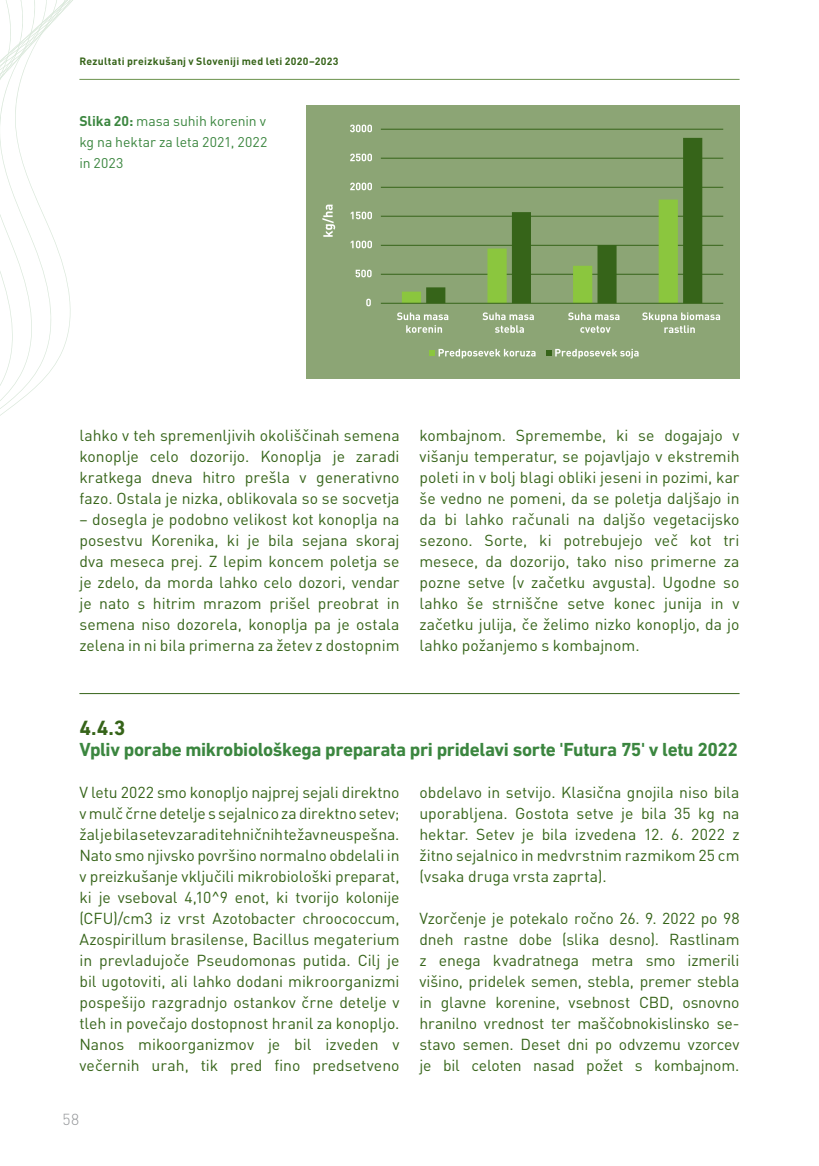
<style>
.page{position:relative;width:819px;height:1166px;background:#fff}
.page>*{position:absolute;margin:0;border:0;box-sizing:border-box;transform-origin:0 0}
.t1{font:700 21px "DIN Next LT Pro";color:#366419}
.t2{font:700 19.25px "DIN Next LT Pro";letter-spacing:-.02em;color:#3b863f}
.t3{font:15.75px/21px "DIN Pro";letter-spacing:-.005em;color:#366419;text-align:justify}
.t4{font:300 15.75px "DIN Pro";color:#939598}
.t5{font:14px/21px "DIN Pro";letter-spacing:-.005em;color:#3b863f;text-align:justify}
.t6{font:700 10.5px "DIN Pro";letter-spacing:.03em;color:#366419}
.s1{font-weight:700}
</style>
<div class="page">
<svg style="left:0;top:0;width:159px;height:695px"></svg>
<div style="left:306px;top:105px;width:433px;height:273px;background:#8ca575"></div>
<hr style="left:381px;top:129px;width:342px;height:1px;background:#366419">
<hr style="left:381px;top:158px;width:342px;height:1px;background:#366419">
<hr style="left:381px;top:187px;width:342px;height:1px;background:#366419">
<hr style="left:381px;top:216px;width:342px;height:1px;background:#366419">
<hr style="left:381px;top:245px;width:342px;height:1px;background:#366419">
<hr style="left:381px;top:274px;width:342px;height:1px;background:#366419">
<svg style="left:402px;top:215px;width:24px;height:88px"></svg>
<svg style="left:426px;top:138px;width:276px;height:165px"></svg>
<hr style="left:381px;top:303px;width:342px;height:1px;background:#366419">
<svg style="left:366px;top:299px;width:5px;height:7px"></svg>
<svg style="left:355px;top:270px;width:16px;height:7px"></svg>
<svg style="left:350px;top:241px;width:22px;height:7px"></svg>
<svg style="left:350px;top:212px;width:22px;height:7px"></svg>
<svg style="left:350px;top:183px;width:22px;height:7px"></svg>
<svg style="left:350px;top:154px;width:22px;height:7px"></svg>
<svg style="left:350px;top:125px;width:22px;height:7px"></svg>
<svg style="left:397px;top:312px;width:51px;height:21px"></svg>
<svg style="left:482px;top:312px;width:52px;height:21px"></svg>
<svg style="left:568px;top:312px;width:51px;height:8px"></svg>
<svg style="left:580px;top:326px;width:30px;height:7px"></svg>
<svg style="left:642px;top:312px;width:78px;height:21px"></svg>
<svg style="left:429px;top:349px;width:106px;height:9px"></svg>
<svg style="left:546px;top:349px;width:92px;height:9px"></svg>
<svg style="left:322px;top:205px;width:13px;height:32px"></svg>
<hr style="left:79px;top:693px;width:660px;height:1px;background:#366419">
<hr style="left:79px;top:79px;width:660px;height:1px;background:#6b934e">
<p class="t6" style="left:79px;top:54px;width:261px">Rezultati preizkušanj v Sloveniji med leti 2020–2023</p>
<p class="t5" style="left:79px;top:110px;width:189px"><span class="s1">Slika 20:</span> masa suhih korenin v kg na hektar za leta 2021, 2022 in 2023</p>
<p class="t3" style="left:79px;top:424px;width:322px">lahko v teh spremenljivih okoliščinah semena konoplje celo dozorijo. Konoplja je zaradi kratkega dneva hitro prešla v generativno fazo. Ostala je nizka, oblikovala so se socvetja</p>
<p class="t3" style="left:79px;top:508px;width:322px">– dosegla je podobno velikost kot konoplja na posestvu Korenika, ki je bila sejana skoraj dva meseca prej. Z lepim koncem poletja se je zdelo, da morda lahko celo dozori, vendar je nato s hitrim mrazom prišel preobrat in semena niso dozorela, konoplja pa je ostala zelena in ni bila primerna za žetev z dostopnim</p>
<p class="t3" style="left:419px;top:424px;width:321px">kombajnom. Spremembe, ki se dogajajo v višanju temperatur, se pojavljajo v ekstremih poleti in v bolj blagi obliki jeseni in pozimi, kar še vedno ne pomeni, da se poletja daljšajo in da bi lahko računali na daljšo vegetacijsko sezono. Sorte, ki potrebujejo več kot tri mesece, da dozorijo, tako niso primerne za pozne setve (v začetku avgusta). Ugodne so lahko še strniščne setve konec junija in v začetku julija, če želimo nizko konopljo, da jo lahko požanjemo s kombajnom.</p>
<p class="t1" style="left:79px;top:716px;width:48px">4.4.3</p>
<p class="t2" style="left:79px;top:738px;width:660px">Vpliv porabe mikrobiološkega preparata pri pridelavi sorte 'Futura 75' v letu 2022</p>
<p class="t3" style="left:79px;top:781px;width:321px">V letu 2022 smo konopljo najprej sejali direktno v mulč črne detelje s sejalnico za direktno setev; žal je bila setev zaradi tehničnih težav neuspešna.<br>Nato smo njivsko površino normalno obdelali in v preizkušanje vključili mikrobiološki preparat, ki je vseboval 4,10^9 enot, ki tvorijo kolonije (CFU)/cm3 iz vrst Azotobacter chroococcum, Azospirillum brasilense, Bacillus megaterium in prevladujoče Pseudomonas putida. Cilj je bil ugotoviti, ali lahko dodani mikroorganizmi pospešijo razgradnjo ostankov črne detelje v tleh in povečajo dostopnost hranil za konopljo.<br>Nanos mikoorganizmov je bil izveden v večernih urah, tik pred fino predsetveno</p>
<p class="t3" style="left:419px;top:781px;width:321px">obdelavo in setvijo. Klasična gnojila niso bila uporabljena. Gostota setve je bila 35 kg na hektar. Setev je bila izvedena 12. 6. 2022 z žitno sejalnico in medvrstnim razmikom 25 cm (vsaka druga vrsta zaprta).</p>
<p class="t3" style="left:419px;top:907px;width:322px;text-align:left">Vzorčenje je potekalo ročno 26. 9. 2022 po 98 dneh rastne dobe (slika desno). Rastlinam z enega kvadratnega metra smo izmerili višino, pridelek semen, stebla, premer stebla in glavne korenine, vsebnost CBD, osnovno hranilno vrednost ter maščobnokislinsko se&shy;stavo semen. Deset dni po odvzemu vzorcev je bil celoten nasad požet s kombajnom.</p>
<p class="t4" style="left:63px;top:1109px;width:18px">58</p>
</div>
